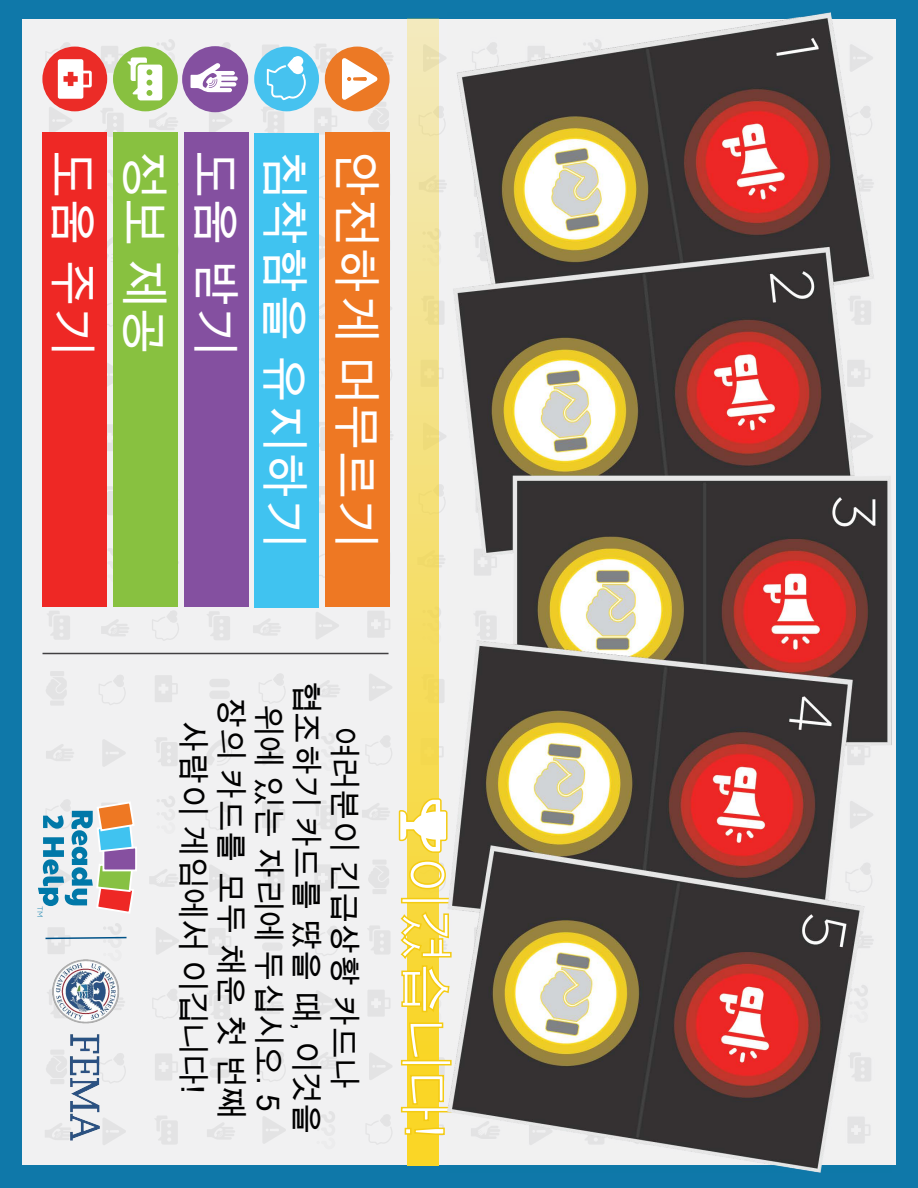
<style>
.page{position:relative;width:918px;height:1188px;background:#fff}
.page>*{position:absolute;margin:0;border:0;box-sizing:border-box;transform-origin:0 0}
.t1{font:54px "Arial Unicode MS";color:#fff}
.t2{font:48px "Arial Unicode MS";color:#fff}
.t3{font:31.5px/37.8px "Arial Unicode MS";color:#000;text-align:center}
.t4{font:300 7.5px "Gotham";color:#0078a8}
</style>
<div class="page">
<div style="left:0;top:0;width:918px;height:1182px;background:#f1f1f2"></div>
<svg style="left:438px;top:422px;width:8px;height:28px"></svg>
<svg style="left:316px;top:612px;width:23px;height:27px"></svg>
<svg style="left:369px;top:674px;width:23px;height:27px"></svg>
<svg style="left:262px;top:738px;width:24px;height:27px"></svg>
<svg style="left:102px;top:739px;width:23px;height:28px"></svg>
<svg style="left:438px;top:484px;width:7px;height:31px"></svg>
<svg style="left:319px;top:554px;width:6px;height:24px"></svg>
<svg style="left:365px;top:735px;width:27px;height:31px"></svg>
<svg style="left:259px;top:673px;width:27px;height:31px"></svg>
<svg style="left:152px;top:611px;width:27px;height:30px"></svg>
<svg style="left:99px;top:675px;width:27px;height:30px"></svg>
<svg style="left:390px;top:431px;width:3px;height:9px"></svg>
<svg style="left:438px;top:606px;width:3px;height:39px"></svg>
<svg style="left:317px;top:733px;width:18px;height:11px"></svg>
<svg style="left:108px;top:548px;width:5px;height:8px"></svg>
<svg style="left:206px;top:739px;width:26px;height:26px"></svg>
<svg style="left:319px;top:486px;width:6px;height:27px"></svg>
<svg style="left:155px;top:675px;width:23px;height:27px"></svg>
<svg style="left:107px;top:424px;width:6px;height:27px"></svg>
<svg style="left:367px;top:611px;width:23px;height:26px"></svg>
<svg style="left:438px;top:738px;width:5px;height:27px"></svg>
<svg style="left:46px;top:671px;width:21px;height:34px"></svg>
<div style="left:209px;top:679px;width:21px;height:8px;background:#e3e3e4;border-radius:4px"></div>
<div style="left:209px;top:691px;width:21px;height:8px;background:#e3e3e4;border-radius:4px"></div>
<svg style="left:207px;top:611px;width:23px;height:29px"></svg>
<svg style="left:319px;top:422px;width:6px;height:29px"></svg>
<svg style="left:438px;top:674px;width:6px;height:29px"></svg>
<svg style="left:107px;top:486px;width:6px;height:29px"></svg>
<svg style="left:47px;top:611px;width:23px;height:29px"></svg>
<svg style="left:155px;top:737px;width:22px;height:29px"></svg>
<svg style="left:316px;top:990px;width:23px;height:28px"></svg>
<svg style="left:369px;top:1053px;width:23px;height:27px"></svg>
<svg style="left:263px;top:1116px;width:23px;height:28px"></svg>
<svg style="left:156px;top:927px;width:23px;height:27px"></svg>
<svg style="left:209px;top:865px;width:23px;height:27px"></svg>
<svg style="left:103px;top:1127px;width:23px;height:18px"></svg>
<svg style="left:312px;top:926px;width:27px;height:30px"></svg>
<svg style="left:366px;top:1114px;width:26px;height:31px"></svg>
<svg style="left:259px;top:1052px;width:27px;height:30px"></svg>
<svg style="left:152px;top:989px;width:27px;height:30px"></svg>
<svg style="left:206px;top:800px;width:26px;height:30px"></svg>
<svg style="left:120px;top:1053px;width:6px;height:28px"></svg>
<svg style="left:149px;top:869px;width:29px;height:18px"></svg>
<svg style="left:157px;top:796px;width:18px;height:11px"></svg>
<svg style="left:317px;top:1111px;width:18px;height:12px"></svg>
<svg style="left:262px;top:801px;width:23px;height:27px"></svg>
<svg style="left:315px;top:865px;width:22px;height:26px"></svg>
<svg style="left:208px;top:928px;width:23px;height:27px"></svg>
<svg style="left:155px;top:1054px;width:23px;height:26px"></svg>
<svg style="left:368px;top:990px;width:22px;height:26px"></svg>
<svg style="left:368px;top:860px;width:21px;height:34px"></svg>
<svg style="left:46px;top:1050px;width:6px;height:34px"></svg>
<div style="left:209px;top:1058px;width:21px;height:8px;background:#e3e3e4;border-radius:4px"></div>
<div style="left:209px;top:1069px;width:21px;height:9px;background:#e3e3e4;border-radius:4px"></div>
<div style="left:262px;top:931px;width:21px;height:8px;background:#e3e3e4;border-radius:4px"></div>
<div style="left:262px;top:942px;width:21px;height:9px;background:#e3e3e4;border-radius:4px"></div>
<svg style="left:207px;top:990px;width:23px;height:29px"></svg>
<svg style="left:261px;top:863px;width:23px;height:29px"></svg>
<svg style="left:314px;top:801px;width:23px;height:28px"></svg>
<svg style="left:367px;top:926px;width:23px;height:28px"></svg>
<svg style="left:47px;top:989px;width:5px;height:25px"></svg>
<svg style="left:155px;top:1116px;width:23px;height:28px"></svg>
<svg style="left:438px;top:44px;width:8px;height:28px"></svg>
<svg style="left:319px;top:235px;width:6px;height:25px"></svg>
<svg style="left:209px;top:107px;width:24px;height:26px"></svg>
<svg style="left:107px;top:363px;width:6px;height:23px"></svg>
<svg style="left:49px;top:107px;width:24px;height:26px"></svg>
<svg style="left:438px;top:106px;width:7px;height:30px"></svg>
<svg style="left:319px;top:303px;width:6px;height:16px"></svg>
<svg style="left:149px;top:112px;width:29px;height:18px"></svg>
<svg style="left:438px;top:228px;width:3px;height:38px"></svg>
<svg style="left:321px;top:358px;width:4px;height:6px"></svg>
<svg style="left:108px;top:170px;width:5px;height:7px"></svg>
<svg style="left:107px;top:237px;width:6px;height:25px"></svg>
<svg style="left:438px;top:360px;width:5px;height:27px"></svg>
<svg style="left:261px;top:106px;width:23px;height:27px"></svg>
<svg style="left:438px;top:296px;width:6px;height:29px"></svg>
<svg style="left:100px;top:108px;width:24px;height:29px"></svg>
<svg style="left:438px;top:175px;width:9px;height:17px"></svg>
<svg style="left:438px;top:550px;width:7px;height:18px"></svg>
<svg style="left:362px;top:803px;width:28px;height:17px"></svg>
<svg style="left:311px;top:1052px;width:28px;height:17px"></svg>
<svg style="left:312px;top:680px;width:28px;height:17px"></svg>
<svg style="left:256px;top:997px;width:27px;height:17px"></svg>
<svg style="left:207px;top:1123px;width:28px;height:16px"></svg>
<svg style="left:120px;top:998px;width:5px;height:12px"></svg>
<svg style="left:45px;top:1129px;width:7px;height:9px"></svg>
<svg style="left:46px;top:744px;width:28px;height:17px"></svg>
<svg style="left:101px;top:619px;width:28px;height:17px"></svg>
<svg style="left:253px;top:619px;width:28px;height:16px"></svg>
<div style="left:325px;top:133px;width:65px;height:474px;background:#ee7823"></div>
<div style="left:254px;top:133px;width:65px;height:474px;background:#40c3f0"></div>
<div style="left:113px;top:133px;width:65px;height:474px;background:#88c140"></div>
<div style="left:42px;top:133px;width:65px;height:474px;background:#ee2825"></div>
<div style="left:184px;top:133px;width:64px;height:474px;background:#8450a0"></div>
<div style="left:0;top:0;width:22px;height:1188px;background:#0f78a9"></div>
<div style="left:896px;top:0;width:22px;height:1187px;background:#0f78a9"></div>
<div style="left:0;top:1166px;width:918px;height:22px;background:#0f78a9"></div>
<div style="left:0;top:0;width:918px;height:19px;background:#0f78a9"></div>
<hr style="left:43px;top:653px;width:346px;height:1px;background:#414042">
<svg style="left:408px;top:19px;width:30px;height:1147px;background:#f3e080"></svg>
<svg style="left:400px;top:859px;width:48px;height:45px"></svg>
<svg style="left:400px;top:910px;width:48px;height:234px"></svg>
<svg style="left:398px;top:797px;width:50px;height:56px"></svg>
<img style="left:448px;top:13px;width:443px;height:1159px">
<div style="left:42px;top:47px;width:65px;height:64px;background:#eb2c27;border-radius:50%"></div>
<svg style="left:45px;top:42px;width:47px;height:57px"></svg>
<div style="left:113px;top:47px;width:65px;height:64px;background:#88c040;border-radius:50%"></div>
<svg style="left:101px;top:39px;width:74px;height:61px"></svg>
<div style="left:254px;top:47px;width:65px;height:64px;background:#46c2ef;border-radius:50%"></div>
<svg style="left:262px;top:45px;width:44px;height:55px"></svg>
<div style="left:293px;top:57px;width:8px;height:9px;background:#fff;border-radius:2px"></div>
<div style="left:293px;top:65px;width:8px;height:8px;background:#fff;border-radius:2px"></div>
<div style="left:290px;top:62px;width:8px;height:7px;background:#fff;border-radius:2px"></div>
<svg style="left:313px;top:44px;width:80px;height:90px"></svg>
<div style="left:103px;top:847px;width:34px;height:24px;border:2px solid #fff"></div>
<svg style="left:38px;top:799px;width:98px;height:114px"></svg>
<img style="left:52px;top:961px;width:68px;height:180px">
<svg style="left:45px;top:923px;width:82px;height:38px"></svg>
<div style="left:182px;top:46px;width:66px;height:66px;background:#8450a0;border-radius:50%"></div>
<svg style="left:191px;top:42px;width:47px;height:50px"></svg>
<h2 class="t2" style="left:107px;top:150px;width:207px;rotate:90deg">도움 주기</h2>
<h2 class="t2" style="left:178px;top:150px;width:207px;rotate:90deg">정보 제공</h2>
<h2 class="t2" style="left:249px;top:150px;width:207px;rotate:90deg">도움 받기</h2>
<h2 class="t2" style="left:318px;top:150px;width:399px;rotate:90deg">침착함을 유지하기</h2>
<h2 class="t2" style="left:390px;top:150px;width:399px;rotate:90deg">안전하게 머무르기</h2>
<p class="t4" style="left:44px;top:906px;width:13px;rotate:90deg">TM</p>
<p class="t3" style="left:212px;top:721px;width:374px;rotate:90deg">사람이 게임에서 이깁니다!</p>
<p class="t3" style="left:363px;top:681px;width:455px;rotate:90deg">여러분이 긴급상황 카드나 협조하기 카드를 땄을 때, 이것을</p>
<p class="t3" style="left:250px;top:697px;width:423px;rotate:90deg">장의 카드를 모두 채운 첫 번째</p>
<p class="t3" style="left:288px;top:704px;width:409px;rotate:90deg">위에 있는 자리에 두십시오. 5</p>
<h1 class="t1" style="left:464px;top:854px;width:287px;rotate:90deg">이겼습니다!</h1>
</div>
